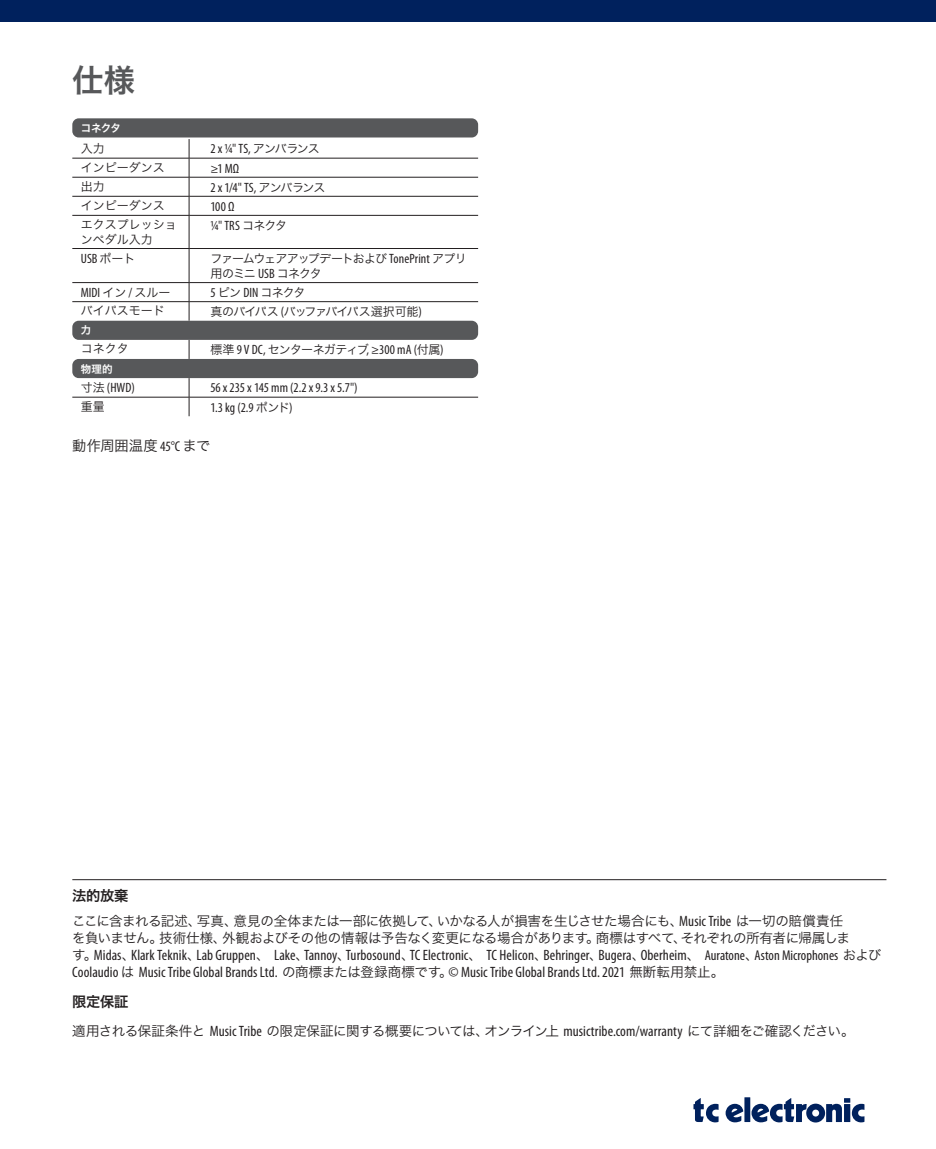
<style>
.page{position:relative;width:936px;height:1149px;background:#fff}
.page>*{position:absolute;margin:0;border:0;box-sizing:border-box;transform-origin:0 0}
.Page_Title{font:31.5px "Hira Kaku Pro W6";color:#57585a}
.Disclaimer_no_line{font:condensed 15px/17px "Myriad Pro";letter-spacing:.005em;color:#231f20}
.TBL_-_Entry{font:14.25px "Hira Kaku Pro W3";letter-spacing:-.01em;color:#231f20}
.Boiler_Title_no_Line{font:14.25px "Hira Kaku Pro W6";color:#231f20}
.Boiler_Title{font:14.25px "Hira Kaku Pro W6";color:#231f20}
.Disclaimer_no_line-2{font:13.5px/17px "Hira Kaku Pro W3";letter-spacing:-.03em;color:#231f20}
.TBL_-_Entry-2{font:condensed 13.5px "Myriad Pro";letter-spacing:.005em;color:#231f20}
.WTY_No_Number_-_JP{font:13.5px "Hira Kaku Pro W3";letter-spacing:-.04em;color:#231f20}
.TBL_-_Sub_Category{font:condensed 13.5px "Myriad Pro";color:#231f20}
.TBL_-_Entry-3{font:12px/15px "Hira Kaku Pro W3";letter-spacing:-.075em;color:#231f20}
.TBL_-_Sub_Category-2{font:12px/15px "Hira Kaku Pro W3";color:#231f20}
.TBL_-_Category{font:10.5px "Hira Kaku Pro W6";letter-spacing:-.03em;color:#fff}
.s1{font-family:"Hira Kaku Pro W3";font-stretch:normal;font-size:12px}
.s2{font-family:"Myriad Pro";font-stretch:condensed;font-size:13.5px}
.s3{font-family:"Myriad Pro";font-stretch:condensed}
.s4{font-family:"Myriad Pro";font-stretch:condensed;font-size:15px}
.s5{font-family:"Hira Kaku Pro W3";font-stretch:normal;font-size:13.5px}
.s6{font-size:14.25px}
</style>
<div class="page">
<div style="left:744px;top:1096px;width:6px;height:25px;background:#00215d"></div>
<svg style="left:693px;top:1098px;width:25px;height:23px"></svg>
<svg style="left:725px;top:1103px;width:18px;height:18px"></svg>
<svg style="left:751px;top:1098px;width:113px;height:24px"></svg>
<div style="left:0;top:0;width:935px;height:21px;background:#00215d"></div>
<hr style="left:72px;top:158px;width:117px;height:1px;background:#231f20">
<hr style="left:189px;top:158px;width:289px;height:1px;background:#231f20">
<hr style="left:72px;top:177px;width:117px;height:1px;background:#231f20">
<hr style="left:189px;top:177px;width:289px;height:1px;background:#231f20">
<hr style="left:72px;top:196px;width:117px;height:1px;background:#231f20">
<hr style="left:189px;top:196px;width:289px;height:1px;background:#231f20">
<svg style="left:189px;top:139px;width:1px;height:76px"></svg>
<hr style="left:72px;top:215px;width:117px;height:1px;background:#231f20">
<hr style="left:189px;top:215px;width:289px;height:1px;background:#231f20">
<hr style="left:189px;top:215px;width:1px;height:33px;background:#231f20">
<hr style="left:72px;top:248px;width:117px;height:1px;background:#231f20">
<hr style="left:189px;top:248px;width:289px;height:1px;background:#231f20">
<hr style="left:189px;top:249px;width:1px;height:33px;background:#231f20">
<hr style="left:72px;top:282px;width:117px;height:1px;background:#231f20">
<hr style="left:189px;top:282px;width:289px;height:1px;background:#231f20">
<hr style="left:72px;top:301px;width:117px;height:1px;background:#231f20">
<hr style="left:189px;top:301px;width:289px;height:1px;background:#231f20">
<svg style="left:189px;top:283px;width:1px;height:37px"></svg>
<svg style="left:189px;top:340px;width:1px;height:19px"></svg>
<hr style="left:72px;top:397px;width:117px;height:1px;background:#231f20">
<hr style="left:189px;top:397px;width:289px;height:1px;background:#231f20">
<svg style="left:189px;top:378px;width:1px;height:38px"></svg>
<div style="left:72px;top:118px;width:406px;height:19px;background:#57585a;border-radius:6px"></div>
<div style="left:72px;top:320px;width:406px;height:20px;background:#57585a;border-radius:6px"></div>
<div style="left:72px;top:359px;width:406px;height:19px;background:#57585a;border-radius:6px"></div>
<hr style="left:72px;top:879px;width:814px;height:1px;background:#231f20">
<p class="Page_Title" style="left:72px;top:51px;width:64px">仕様</p>
<p class="TBL_-_Category" style="left:81px;top:118px;width:42px">コネクタ</p>
<p class="TBL_-_Sub_Category-2" style="left:81px;top:140px;width:25px">入力</p>
<p class="TBL_-_Entry-2" style="left:210px;top:141px;width:111px">2 x 1/4" TS, <span class="s1">アンバランス</span></p>
<p class="TBL_-_Sub_Category-2" style="left:81px;top:159px;width:85px">インピーダンス</p>
<p class="TBL_-_Entry-2" style="left:210px;top:160px;width:30px">≥1 MΩ</p>
<p class="TBL_-_Sub_Category-2" style="left:81px;top:178px;width:25px">出力</p>
<p class="TBL_-_Entry-2" style="left:210px;top:179px;width:116px">2 x 1/4" TS, <span class="s1">アンバランス</span></p>
<p class="TBL_-_Sub_Category-2" style="left:81px;top:197px;width:85px">インピーダンス</p>
<p class="TBL_-_Entry-2" style="left:210px;top:198px;width:26px">100 Ω</p>
<p class="TBL_-_Sub_Category-2" style="left:81px;top:216px;width:97px">エクスプレッションペダル入力</p>
<p class="TBL_-_Entry-2" style="left:210px;top:217px;width:78px">1/4" TRS <span class="s1">コネクタ</span></p>
<p class="TBL_-_Sub_Category" style="left:81px;top:250px;width:56px">USB <span class="s1">ポート</span></p>
<p class="TBL_-_Entry-3" style="left:210px;top:250px;width:258px">ファームウェアアップデートおよび <span class="s2">TonePrint</span> アプリ用のミニ <span class="s2">USB</span> コネクタ</p>
<p class="TBL_-_Sub_Category" style="left:81px;top:284px;width:91px">MIDI <span class="s1">イン</span> / <span class="s1">スルー</span></p>
<p class="TBL_-_Entry-3" style="left:210px;top:284px;width:97px"><span class="s2">5</span> ピン <span class="s2">DIN</span> コネクタ</p>
<p class="TBL_-_Sub_Category-2" style="left:81px;top:302px;width:85px">バイパスモード</p>
<p class="TBL_-_Entry-3" style="left:210px;top:303px;width:213px">真のバイパス <span class="s2">(</span>バッファバイパス選択可能<span class="s2">)</span></p>
<p class="TBL_-_Category" style="left:81px;top:321px;width:12px">力</p>
<p class="TBL_-_Sub_Category-2" style="left:81px;top:340px;width:49px">コネクタ</p>
<p class="TBL_-_Entry-2" style="left:210px;top:341px;width:235px"><span class="s1">標準</span> 9 V DC, <span class="s1">センターネガティブ</span>, ≥300 mA (<span class="s1">付属</span>)</p>
<p class="TBL_-_Category" style="left:81px;top:359px;width:33px">物理的</p>
<p class="TBL_-_Sub_Category" style="left:81px;top:380px;width:56px"><span class="s1">寸法</span> (HWD)</p>
<p class="TBL_-_Entry-2" style="left:210px;top:380px;width:149px">56 x 235 x 145 mm (2.2 x 9.3 x 5.7")</p>
<p class="TBL_-_Sub_Category-2" style="left:81px;top:397px;width:25px">重量</p>
<p class="TBL_-_Entry-2" style="left:210px;top:399px;width:84px">1.3 kg (2.9 <span class="s1">ポンド</span>)</p>
<p class="TBL_-_Entry" style="left:72px;top:432px;width:139px">動作周囲温度 <span class="s3">45°C</span> まで</p>
<p class="Boiler_Title_no_Line" style="left:72px;top:882px;width:58px">法的放棄</p>
<p class="Disclaimer_no_line-2" style="left:72px;top:910px;width:779px">ここに含まれる記述、写真、意見の全体または一部に依拠して、いかなる人が損害を生じさせた場合にも、<span class="s4">Music Tribe</span> は一切の賠償責任を負いません。技術仕様、外観およびその他の情報は予告なく変更になる場合があります。商標はすべて、それぞれの所有者に帰属しま</p>
<p class="Disclaimer_no_line" style="left:72px;top:945px;width:810px"><span class="s5">す。</span>Midas<span class="s5">、</span>Klark Teknik<span class="s5">、</span>Lab Gruppen<span class="s5">、</span> Lake<span class="s5">、</span>Tannoy<span class="s5">、</span>Turbosound<span class="s5">、</span>TC Electronic<span class="s5">、</span> TC Helicon<span class="s5">、</span>Behringer<span class="s5">、</span>Bugera<span class="s5">、</span>Oberheim<span class="s5">、</span> <span class="s6">Auratone</span><span class="s5">、</span><span class="s6">Aston Microphones</span> <span class="s5">および<br></span>Coolaudio <span class="s5">は</span> Music Tribe Global Brands Ltd. <span class="s5">の商標または登録商標です。</span>© Music Tribe Global Brands Ltd. 2021 <span class="s5">無断転用禁止。</span></p>
<p class="Boiler_Title" style="left:72px;top:988px;width:58px">限定保証</p>
<p class="WTY_No_Number_-_JP" style="left:72px;top:1018px;width:783px">適用される保証条件と <span class="s4">Music Tribe</span> の限定保証に関する概要については、オンライン上 <span class="s4">musictribe.com/warranty</span> にて詳細をご確認ください。</p>
</div>
